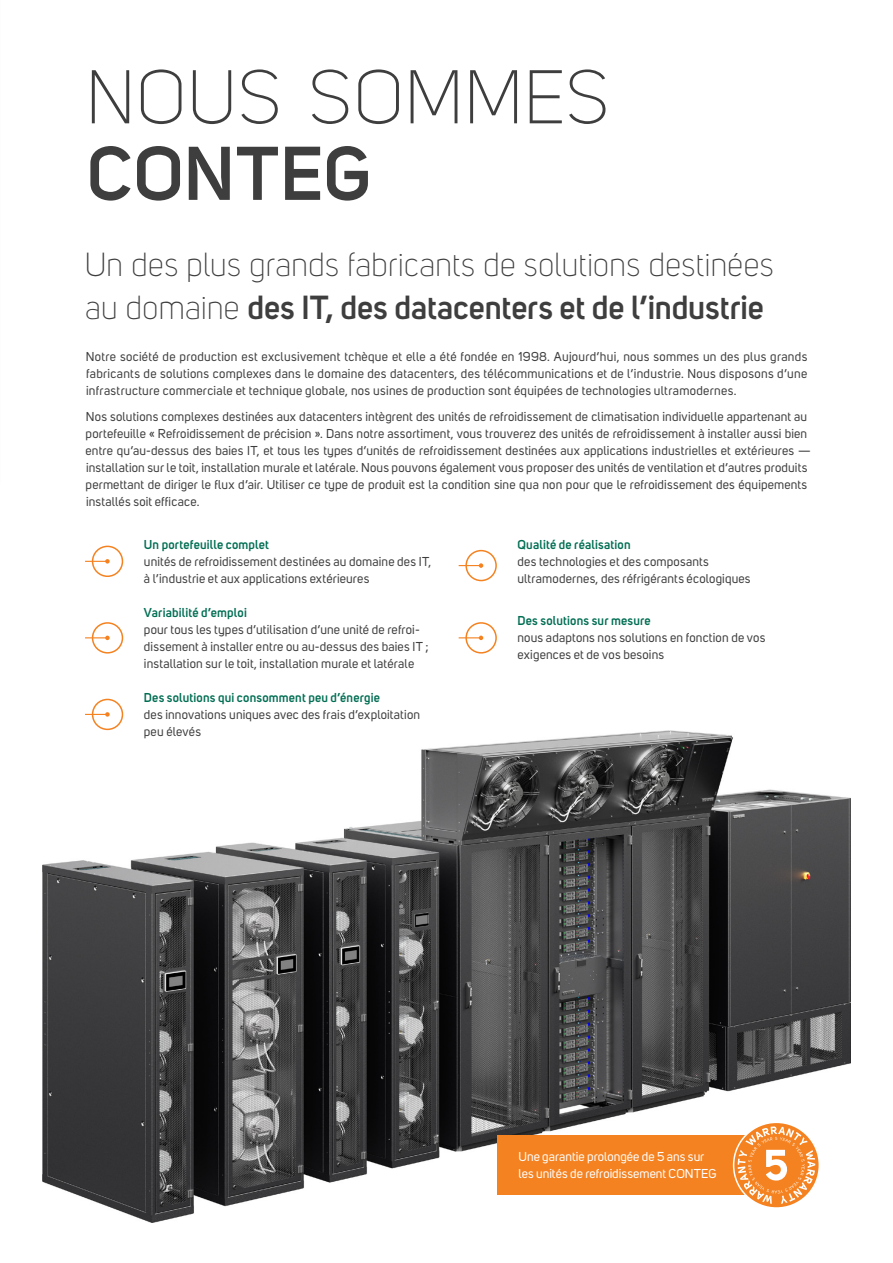
<style>
.page{position:relative;width:893px;height:1263px;background:#fff}
.page>*{position:absolute;margin:0;border:0;box-sizing:border-box;transform-origin:0 0}
.Nazev_sekce{font:300 75px/76.5px "Uni Sans";color:#3e3e3f}
.Nazev_sekce-2{font:300 33px/42.5px "Uni Sans";letter-spacing:-.005em;color:#3e3e3f}
.zakladni_text{font:12.75px/17px "Uni Sans";letter-spacing:.015em;color:#3e3e3f}
.zakladni_text-2{font:12.75px/17px "Uni Sans";color:#fff}
.s1{font-weight:600}
.s2{font-weight:600;color:#006e53}
</style>
<div class="page">
<img style="left:43px;top:730px;width:807px;height:492px">
<div style="left:615px;top:1135px;width:141px;height:60px;background:#f58220"></div>
<svg style="left:732px;top:1121px;width:89px;height:91px"></svg>
<div style="left:92px;top:546px;width:31px;height:31px;border:2px solid #f58220;border-radius:50%"></div>
<svg style="left:85px;top:559px;width:25px;height:5px"></svg>
<div style="left:465px;top:550px;width:32px;height:31px;border:2px solid #f58220;border-radius:50%"></div>
<svg style="left:459px;top:563px;width:24px;height:5px"></svg>
<div style="left:465px;top:622px;width:32px;height:31px;border:2px solid #f58220;border-radius:50%"></div>
<svg style="left:459px;top:636px;width:24px;height:4px"></svg>
<div style="left:92px;top:622px;width:31px;height:31px;border:2px solid #f58220;border-radius:50%"></div>
<svg style="left:85px;top:636px;width:25px;height:4px"></svg>
<div style="left:92px;top:699px;width:31px;height:31px;border:2px solid #f58220;border-radius:50%"></div>
<svg style="left:85px;top:712px;width:25px;height:5px"></svg>
<div style="left:497px;top:1135px;width:225px;height:60px;background:#f58220"></div>
<p class="Nazev_sekce" style="left:85px;top:60px;width:525px">NOUS SOMMES<br><span class="s1">CONTEG</span></p>
<p class="Nazev_sekce-2" style="left:84px;top:244px;width:691px">Un des plus grands fabricants de solutions destinées au domaine <span class="s1">des IT, des datacenters et de l’industrie</span></p>
<p class="zakladni_text" style="left:86px;top:349px;width:723px;text-align:justify">Notre société de production est exclusivement tchèque et elle a été fondée en 1998. Aujourd’hui, nous sommes un des plus grands fabricants de solutions complexes dans le domaine des datacenters, des télécommunications et de l’industrie. Nous disposons d’une infrastructure commerciale et technique globale, nos usines de production sont équipées de technologies ultramodernes.</p>
<p class="zakladni_text" style="left:86px;top:408px;width:727px">Nos solutions complexes destinées aux datacenters intègrent des unités de refroidissement de climatisation individuelle appartenant au portefeuille « Refroidissement de précision ». Dans notre assortiment, vous trouverez des unités de refroidissement à installer aussi bien entre qu’au-dessus des baies IT, et tous les types d’unités de refroidissement destinées aux applications industrielles et extérieures — installation sur le toit, installation murale et latérale. Nous pouvons également vous proposer des unités de ventilation et d’autres produits permettant de diriger le flux d’air. Utiliser ce type de produit est la condition sine qua non pour que le refroidissement des équipements installés soit efficace.</p>
<p class="zakladni_text" style="left:144px;top:536px;width:289px"><span class="s2">Un portefeuille complet<br></span>unités de refroidissement destinées au domaine des IT, à l’industrie et aux applications extérieures</p>
<p class="zakladni_text" style="left:144px;top:604px;width:286px"><span class="s2">Variabilité d’emploi<br></span>pour tous les types d’utilisation d’une unité de refroi&shy;dissement à installer entre ou au-dessus des baies IT ; installation sur le toit, installation murale et latérale</p>
<p class="zakladni_text" style="left:518px;top:536px;width:235px"><span class="s2">Qualité de réalisation<br></span>des technologies et des composants ultramodernes, des réfrigérants écologiques</p>
<p class="zakladni_text" style="left:518px;top:612px;width:249px"><span class="s2">Des solutions sur mesure<br></span>nous adaptons nos solutions en fonction de vos exigences et de vos besoins</p>
<p class="zakladni_text" style="left:144px;top:689px;width:278px"><span class="s2">Des solutions qui consomment peu d’énergie<br></span>des innovations uniques avec des frais d’exploitation peu élevés</p>
<p class="zakladni_text-2" style="left:518px;top:1148px;width:200px">Une garantie prolongée de 5 ans sur les unités de refroidissement CONTEG</p>
</div>
